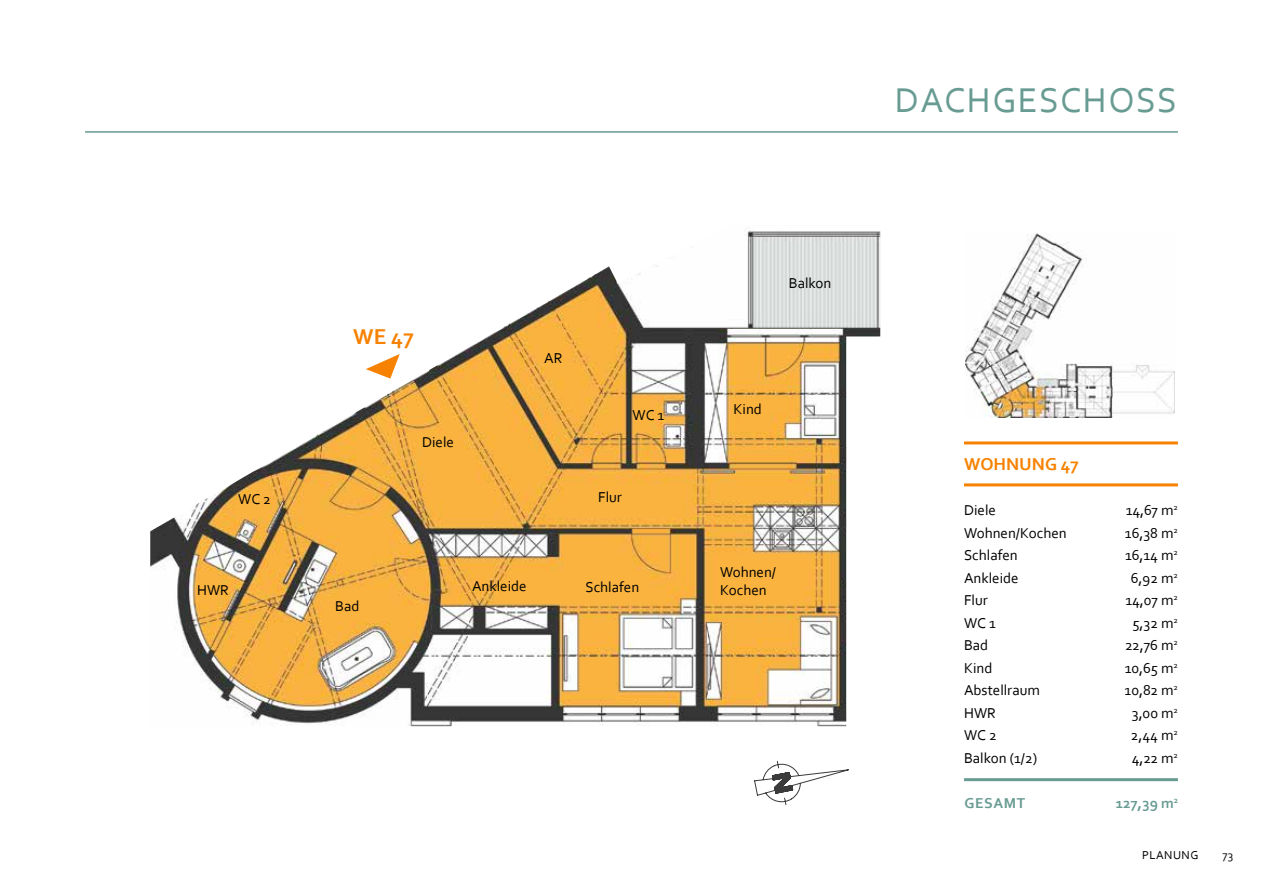
<style>
.page{position:relative;width:1263px;height:893px;background:#fff}
.page>*{position:absolute;margin:0;border:0;box-sizing:border-box;transform-origin:0 0}
.t1{font:36px "Corbel";letter-spacing:.04em;color:#689b92}
.t2{font:700 22.5px "Corbel";color:#f78201}
.t3{font:700 18px "Corbel";color:#f78201}
.t4{font:15px/18px "Corbel";color:#000}
.t5{font:700 15px "Corbel";letter-spacing:.04em;color:#689b92}
.t6{font:12px "Corbel";letter-spacing:.04em;color:#000}
</style>
<div class="page">
<hr style="left:85px;top:131px;width:1093px;height:2px;background:#689b92">
<img style="left:966px;top:234px;width:208px;height:183px">
<hr style="left:964px;top:483px;width:214px;height:3px;background:#f78201">
<hr style="left:964px;top:441px;width:214px;height:3px;background:#f78201">
<hr style="left:964px;top:778px;width:214px;height:3px;background:#689b92">
<img style="left:150px;top:227px;width:730px;height:499px">
<svg style="left:366px;top:354px;width:34px;height:25px"></svg>
<svg style="left:754px;top:761px;width:95px;height:44px"></svg>
<p class="t4" style="left:238px;top:490px;width:34px">WC 2</p>
<p class="t4" style="left:197px;top:580px;width:34px">HWR</p>
<h2 class="t2" style="left:353px;top:323px;width:62px">WE 47</h2>
<p class="t4" style="left:422px;top:432px;width:33px">Diele</p>
<p class="t4" style="left:544px;top:349px;width:20px">AR</p>
<p class="t4" style="left:632px;top:406px;width:33px">WC 1</p>
<p class="t4" style="left:598px;top:487px;width:25px">Flur</p>
<p class="t4" style="left:335px;top:597px;width:26px">Bad</p>
<p class="t4" style="left:472px;top:576px;width:56px">Ankleide</p>
<p class="t4" style="left:585px;top:578px;width:55px">Schlafen</p>
<p class="t4" style="left:789px;top:273px;width:44px">Balkon</p>
<p class="t4" style="left:733px;top:400px;width:30px">Kind</p>
<p class="t4" style="left:720px;top:563px;width:58px">Wohnen/<br>Kochen</p>
<h1 class="t1" style="left:895px;top:78px;width:284px">DACHGESCHOSS</h1>
<p class="t3" style="left:964px;top:453px;width:117px">WOHNUNG 47</p>
<p class="t4" style="left:964px;top:501px;width:33px">Diele</p>
<p class="t4" style="left:1126px;top:501px;width:54px">14,67 m<sup>2</sup></p>
<p class="t4" style="left:964px;top:523px;width:104px">Wohnen/Kochen</p>
<p class="t4" style="left:1125px;top:523px;width:54px">16,38 m<sup>2</sup></p>
<p class="t4" style="left:964px;top:546px;width:55px">Schlafen</p>
<p class="t4" style="left:1125px;top:546px;width:54px">16,14 m<sup>2</sup></p>
<p class="t4" style="left:964px;top:568px;width:56px">Ankleide</p>
<p class="t4" style="left:1131px;top:568px;width:49px">6,92 m<sup>2</sup></p>
<p class="t4" style="left:964px;top:591px;width:25px">Flur</p>
<p class="t4" style="left:1125px;top:591px;width:54px">14,07 m<sup>2</sup></p>
<p class="t4" style="left:964px;top:613px;width:33px">WC 1</p>
<p class="t4" style="left:1132px;top:613px;width:47px">5,32 m<sup>2</sup></p>
<p class="t4" style="left:964px;top:636px;width:26px">Bad</p>
<p class="t4" style="left:1125px;top:636px;width:54px">22,76 m<sup>2</sup></p>
<p class="t4" style="left:964px;top:658px;width:30px">Kind</p>
<p class="t4" style="left:1125px;top:658px;width:55px">10,65 m<sup>2</sup></p>
<p class="t4" style="left:964px;top:681px;width:77px">Abstellraum</p>
<p class="t4" style="left:1124px;top:681px;width:55px">10,82 m<sup>2</sup></p>
<p class="t4" style="left:964px;top:703px;width:34px">HWR</p>
<p class="t4" style="left:1132px;top:703px;width:48px">3,00 m<sup>2</sup></p>
<p class="t4" style="left:964px;top:726px;width:34px">WC 2</p>
<p class="t4" style="left:1131px;top:726px;width:49px">2,44 m<sup>2</sup></p>
<p class="t4" style="left:964px;top:748px;width:75px">Balkon (1/2)</p>
<p class="t4" style="left:1132px;top:748px;width:48px">4,22 m<sup>2</sup></p>
<p class="t5" style="left:964px;top:793px;width:62px">GESAMT</p>
<p class="t5" style="left:1116px;top:793px;width:64px">127,39 m<sup>2</sup></p>
<p class="t6" style="left:1142px;top:848px;width:58px">PLANUNG</p>
<p class="t6" style="left:1222px;top:848px;width:12px">73</p>
</div>
